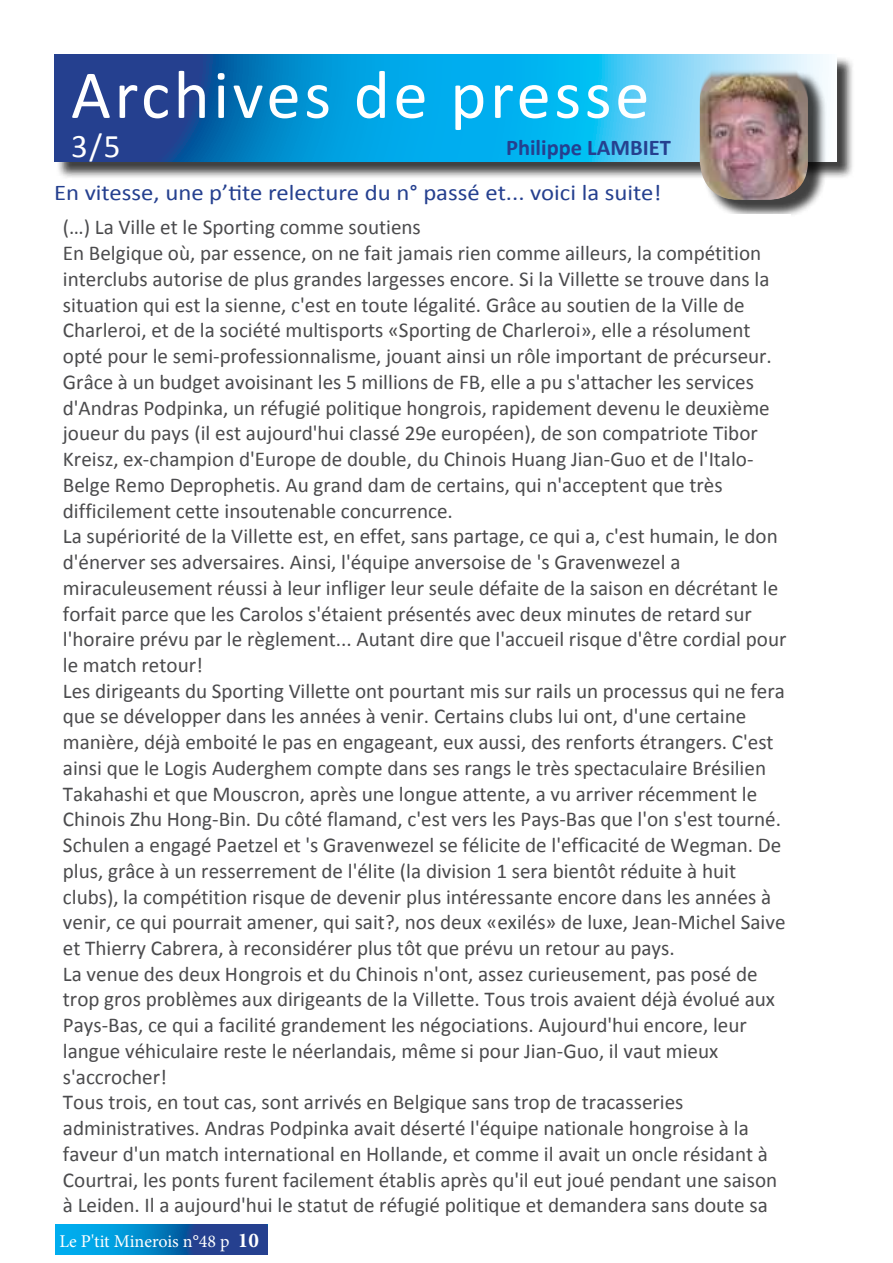
<style>
.page{position:relative;width:893px;height:1263px;background:#fff}
.page>*{position:absolute;margin:0;border:0;box-sizing:border-box;transform-origin:0 0}
.t1{font:69px "Calibri";letter-spacing:.05em;color:#fff}
.t2{font:33px "Calibri";color:#fff}
.t3{font:22.5px "Calibri";color:#25408f;scale:1.1 1}
.t4{font:700 22.5px "Calibri";color:#25408f}
.t5{font:21.15px/25.8px "Calibri";color:#4b4b4d}
.t6{font:18px "Minion Pro";letter-spacing:-.005em;color:#fff}
.s1{font-weight:700;font-size:21px}
</style>
<div class="page">
<svg style="left:55px;top:1225px;width:213px;height:29px;background:#0d72b9"></svg>
<div style="left:56px;top:56px;width:799px;height:124px;background:#000;opacity:.75"></div>
<svg style="left:54px;top:54px;width:782px;height:108px;background:#2094d1"></svg>
<div style="left:702px;top:71px;width:125px;height:147px;background:#000;opacity:.75"></div>
<img style="left:700px;top:69px;width:108px;height:131px">
<div style="left:61px;top:214px;width:730px;height:26px;background:#fff"></div>
<h1 class="t1" style="left:71px;top:51px;width:580px">Archives de presse</h1>
<h2 class="t2" style="left:71px;top:125px;width:51px">3/5</h2>
<p class="t4" style="left:506px;top:133px;width:166px">Philippe LAMBIET</p>
<p class="t3" style="left:54px;top:178px;width:554px">En vitesse, une p’tite relecture du n° passé et... voici la suite!</p>
<p class="t5" style="left:63px;top:214px;width:725px">(…) La Ville et le Sporting comme soutiens<br>En Belgique où, par essence, on ne fait jamais rien comme ailleurs, la compétition interclubs autorise de plus grandes largesses encore. Si la Villette se trouve dans la situation qui est la sienne, c'est en toute légalité. Grâce au soutien de la Ville de Charleroi, et de la société multisports «Sporting de Charleroi», elle a résolument opté pour le semi-professionnalisme, jouant ainsi un rôle important de précurseur.<br>Grâce à un budget avoisinant les 5 millions de FB, elle a pu s'attacher les services d'Andras Podpinka, un réfugié politique hongrois, rapidement devenu le deuxième joueur du pays (il est aujourd'hui classé 29e européen), de son compatriote Tibor Kreisz, ex-champion d'Europe de double, du Chinois Huang Jian-Guo et de l'Italo-Belge Remo Deprophetis. Au grand dam de certains, qui n'acceptent que très difficilement cette insoutenable concurrence.<br>La supériorité de la Villette est, en effet, sans partage, ce qui a, c'est humain, le don d'énerver ses adversaires. Ainsi, l'équipe anversoise de 's Gravenwezel a miraculeusement réussi à leur infliger leur seule défaite de la saison en décrétant le forfait parce que les Carolos s'étaient présentés avec deux minutes de retard sur l'horaire prévu par le règlement... Autant dire que l'accueil risque d'être cordial pour le match retour!<br>Les dirigeants du Sporting Villette ont pourtant mis sur rails un processus qui ne fera que se développer dans les années à venir. Certains clubs lui ont, d'une certaine manière, déjà emboité le pas en engageant, eux aussi, des renforts étrangers. C'est ainsi que le Logis Auderghem compte dans ses rangs le très spectaculaire Brésilien Takahashi et que Mouscron, après une longue attente, a vu arriver récemment le Chinois Zhu Hong-Bin. Du côté flamand, c'est vers les Pays-Bas que l'on s'est tourné.<br>Schulen a engagé Paetzel et 's Gravenwezel se félicite de l'efficacité de Wegman. De plus, grâce à un resserrement de l'élite (la division 1 sera bientôt réduite à huit clubs), la compétition risque de devenir plus intéressante encore dans les années à venir, ce qui pourrait amener, qui sait?, nos deux «exilés» de luxe, Jean-Michel Saive et Thierry Cabrera, à reconsidérer plus tôt que prévu un retour au pays.<br>La venue des deux Hongrois et du Chinois n'ont, assez curieusement, pas posé de trop gros problèmes aux dirigeants de la Villette. Tous trois avaient déjà évolué aux Pays-Bas, ce qui a facilité grandement les négociations. Aujourd'hui encore, leur langue véhiculaire reste le néerlandais, même si pour Jian-Guo, il vaut mieux s'accrocher!<br>Tous trois, en tout cas, sont arrivés en Belgique sans trop de tracasseries administratives. Andras Podpinka avait déserté l'équipe nationale hongroise à la faveur d'un match international en Hollande, et comme il avait un oncle résidant à Courtrai, les ponts furent facilement établis après qu'il eut joué pendant une saison à Leiden. Il a aujourd'hui le statut de réfugié politique et demandera sans doute sa</p>
<p class="t6" style="left:59px;top:1229px;width:201px">Le P'tit Minerois n°48 p <span class="s1">10</span></p>
</div>
